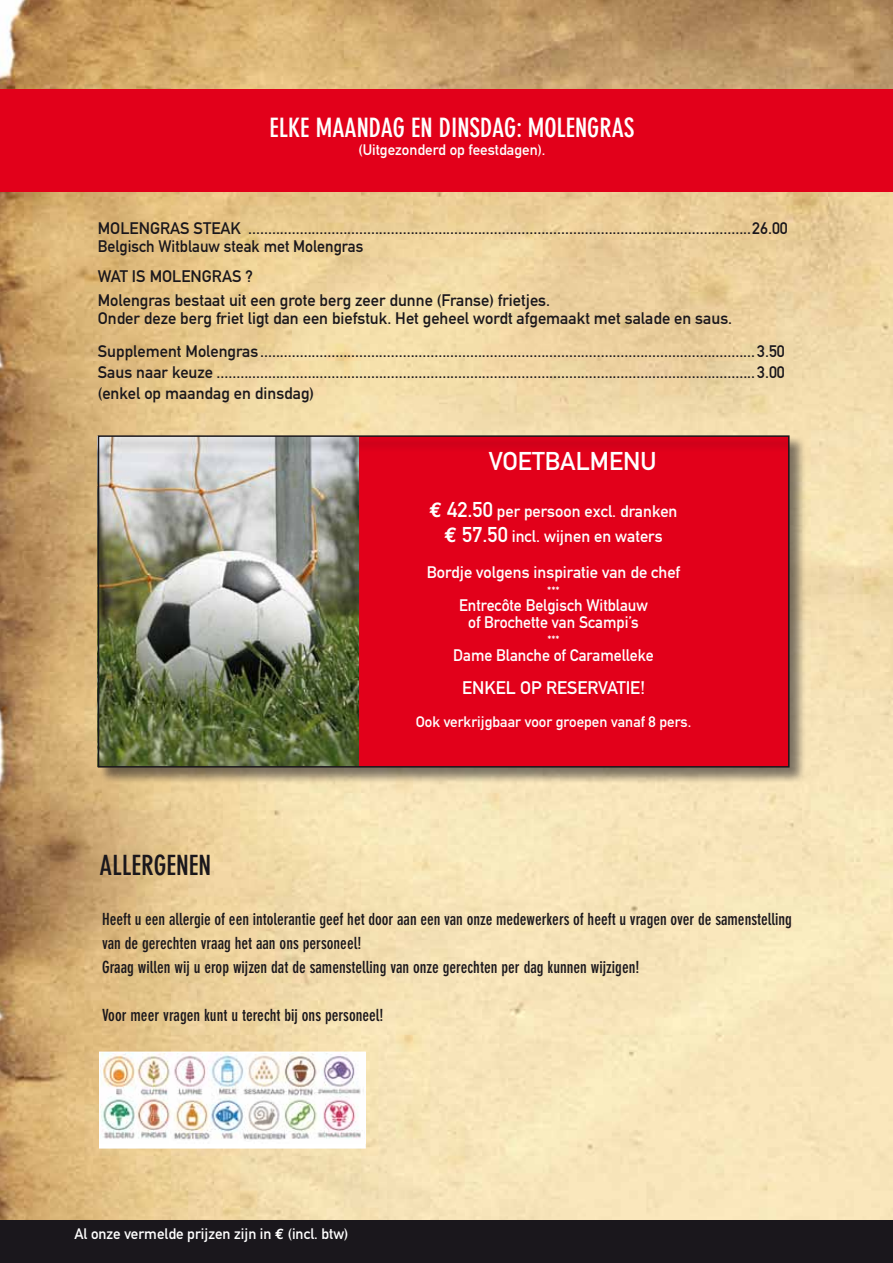
<style>
.page{position:relative;width:893px;height:1263px;background:#fff}
.page>*{position:absolute;margin:0;border:0;box-sizing:border-box;transform-origin:0 0}
.t1{font:700 condensed 27.45px "DIN Neuzeit Grotesk";color:#1a171c}
.t2{font:700 condensed 26.25px "DIN Neuzeit Grotesk";color:#fff}
.t3{font:25.35px "DIN Mittelschrift";color:#fff}
.t4{font:18px "DIN Mittelschrift";color:#fff}
.t5{font:16.5px/21px "DIN Mittelschrift";color:#1a171c}
.t6{font:700 condensed 16.5px/24.2px "DIN Neuzeit Grotesk";color:#1a171c}
.t7{font:16.5px/25.3px "DIN Mittelschrift";color:#fff;text-align:center}
.t8{font:16.5px/16.5px "DIN Mittelschrift";color:#fff;text-align:center;scale:.96 1}
.t9{font:15px "DIN Mittelschrift";color:#fff}
.t10{font:12px "DIN Mittelschrift";color:#fff}
.t11{font:12px "DIN Mittelschrift";color:#fff;scale:.96 1}
.s1{font-family:"Euro Mono";font-weight:700;font-size:21.15px}
.s2{font-size:21.15px}
.s3{font-family:"Euro Mono";font-weight:700}
</style>
<div class="page">
<img style="left:0;top:0;width:893px;height:1220px">
<div style="left:0;top:1220px;width:893px;height:43px;background:#1a171c"></div>
<div style="left:99px;top:1052px;width:266px;height:96px;background:#fff"></div>
<img style="left:101px;top:1054px;width:260px;height:86px">
<div style="left:0;top:89px;width:893px;height:102px;background:#e2001a"></div>
<div style="left:98px;top:436px;width:708px;height:348px;background:#1a171c;opacity:.55"></div>
<div style="left:98px;top:435px;width:692px;height:332px;border:2px solid #1a171c"></div>
<h2 class="t2" style="left:270px;top:113px;width:366px">ELKE MAANDAG EN DINSDAG: MOLENGRAS</h2>
<p class="t9" style="left:359px;top:141px;width:188px">(Uitgezonderd op feestdagen).</p>
<p class="t5" style="left:98px;top:219px;width:691px;line-height:18px">MOLENGRAS STEAK ...............................................................................................................................26.00<br>Belgisch Witblauw steak met Molengras</p>
<p class="t5" style="left:98px;top:264px;width:454px;line-height:24px">WAT IS MOLENGRAS ?<br>Molengras bestaat uit een grote berg zeer dunne (Franse) frietjes.</p>
<p class="t5" style="left:98px;top:308px;width:636px">Onder deze berg friet ligt dan een biefstuk. Het geheel wordt afgemaakt met salade en saus.</p>
<p class="t5" style="left:98px;top:341px;width:689px;text-align:justify">Supplement Molengras.............................................................................................................................3.50<br>Saus naar keuze ........................................................................................................................................3.00 (enkel op maandag en dinsdag)</p>
<h1 class="t1" style="left:99px;top:850px;width:113px">ALLERGENEN</h1>
<h3 class="t3" style="left:489px;top:446px;width:169px">VOETBALMENU</h3>
<p class="t7" style="left:429px;top:498px;width:249px"><span class="s1">E</span> <span class="s2">42.50</span> per persoon excl. dranken<br><span class="s1">E</span> <span class="s2">57.50</span> incl. wijnen en waters</p>
<p class="t7" style="left:427px;top:560px;width:255px">Bordje volgens inspiratie van de chef</p>
<p class="t10" style="left:547px;top:584px;width:14px">***</p>
<p class="t8" style="left:459px;top:597px;width:198px">Entrecôte Belgisch Witblauw of Brochette van Scampi’s</p>
<p class="t11" style="left:547px;top:633px;width:14px">***</p>
<p class="t8" style="left:453px;top:647px;width:211px">Dame Blanche of Caramelleke</p>
<p class="t4" style="left:462px;top:677px;width:184px">ENKEL OP RESERVATIE!</p>
<p class="t9" style="left:416px;top:713px;width:277px">Ook verkrijgbaar voor groepen vanaf 8 pers.</p>
<p class="t6" style="left:102px;top:906px;width:691px">Heeft u een allergie of een intolerantie geef het door aan een van onze medewerkers of heeft u vragen over de samenstelling van de gerechten vraag het aan ons personeel!<br>Graag willen wij u erop wijzen dat de samenstelling van onze gerechten per dag kunnen wijzigen!</p>
<p class="t6" style="left:102px;top:1003px;width:283px">Voor meer vragen kunt u terecht bij ons personeel!</p>
<p class="t9" style="left:74px;top:1225px;width:275px">Al onze vermelde prijzen zijn in <span class="s3">E</span> (incl. btw)</p>
</div>
